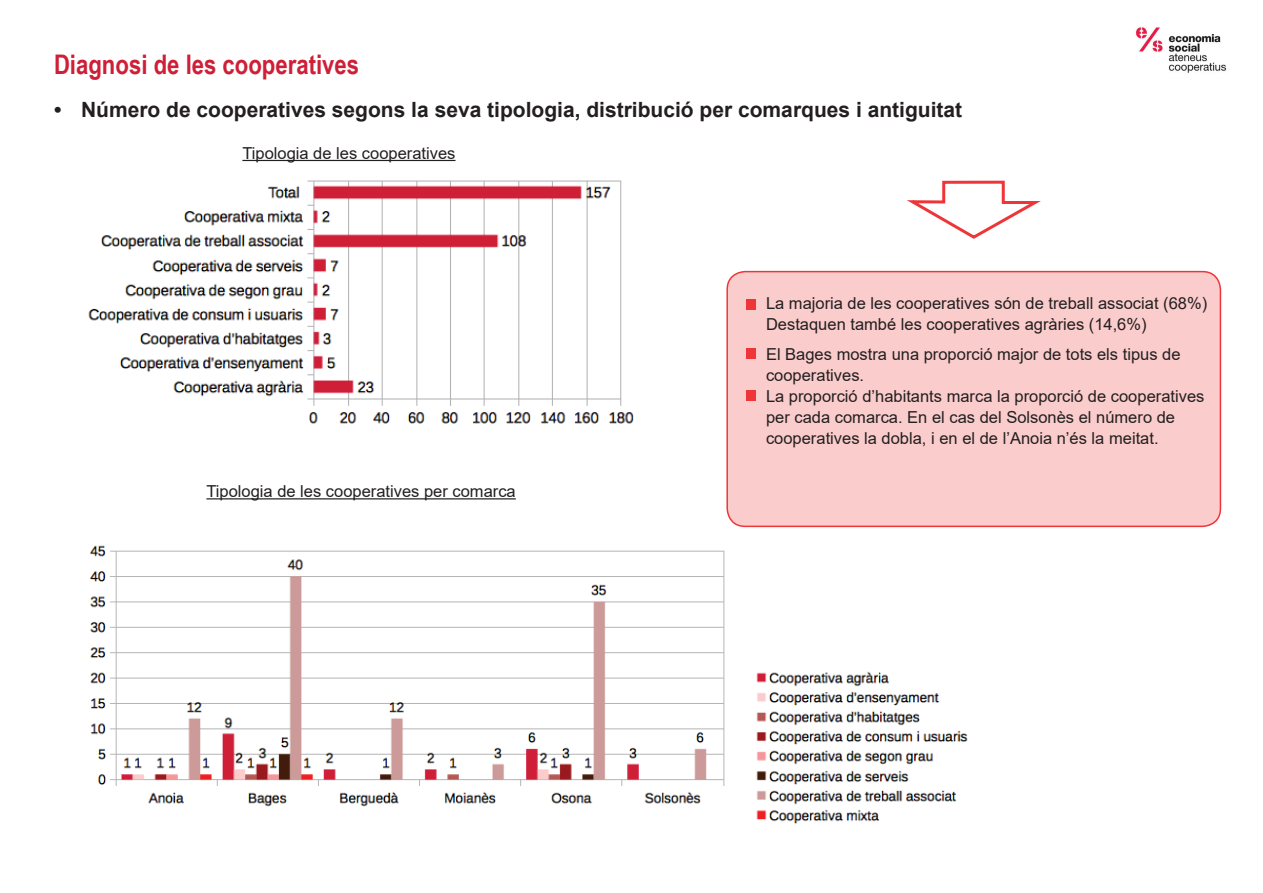
<style>
.page{position:relative;width:1263px;height:893px;background:#fff}
.page>*{position:absolute;margin:0;border:0;box-sizing:border-box;transform-origin:0 0}
.t1{font:700 27px "Arial Narrow";color:#ce1f37}
.t2{font:700 21px "Arial";color:#231f20}
.t3{font:16.5px/21px "Arial";color:#231f20}
</style>
<div class="page">
<img style="left:1136px;top:27px;width:91px;height:46px">
<img style="left:88px;top:159px;width:546px;height:265px">
<hr style="left:242px;top:160px;width:213px;height:1px;background:#231f20">
<hr style="left:206px;top:498px;width:310px;height:1px;background:#231f20">
<img style="left:89px;top:545px;width:879px;height:279px">
<svg style="left:907px;top:180px;width:134px;height:59px"></svg>
<div style="left:727px;top:272px;width:493px;height:254px;background:#facccc;border-radius:18px"></div>
<div style="left:726px;top:271px;width:495px;height:256px;border:2px solid #ee3638;border-radius:18px"></div>
<div style="left:746px;top:299px;width:10px;height:10px;background:#ee3638"></div>
<div style="left:746px;top:349px;width:10px;height:10px;background:#ee3638"></div>
<div style="left:746px;top:390px;width:10px;height:11px;background:#ee3638"></div>
<h1 class="t1" style="left:54px;top:44px;width:307px">Diagnosi de les cooperatives</h1>
<p class="t2" style="left:54px;top:95px;width:910px">• Número de cooperatives segons la seva tipologia, distribució per comarques i antiguitat</p>
<p class="t3" style="left:242px;top:142px;width:215px">Tipologia de les cooperatives</p>
<p class="t3" style="left:206px;top:481px;width:311px">Tipologia de les cooperatives per comarca</p>
<p class="t3" style="left:766px;top:293px;width:443px">La majoria de les cooperatives són de treball associat (68%)<br>Destaquen també les cooperatives agràries (14,6%)</p>
<p class="t3" style="left:766px;top:344px;width:440px">El Bages mostra una proporció major de tots els tipus de cooperatives.<br>La proporció d’habitants marca la proporció de cooperatives per cada comarca. En el cas del Solsonès el número de cooperatives la dobla, i en el de l’Anoia n’és la meitat.</p>
</div>
